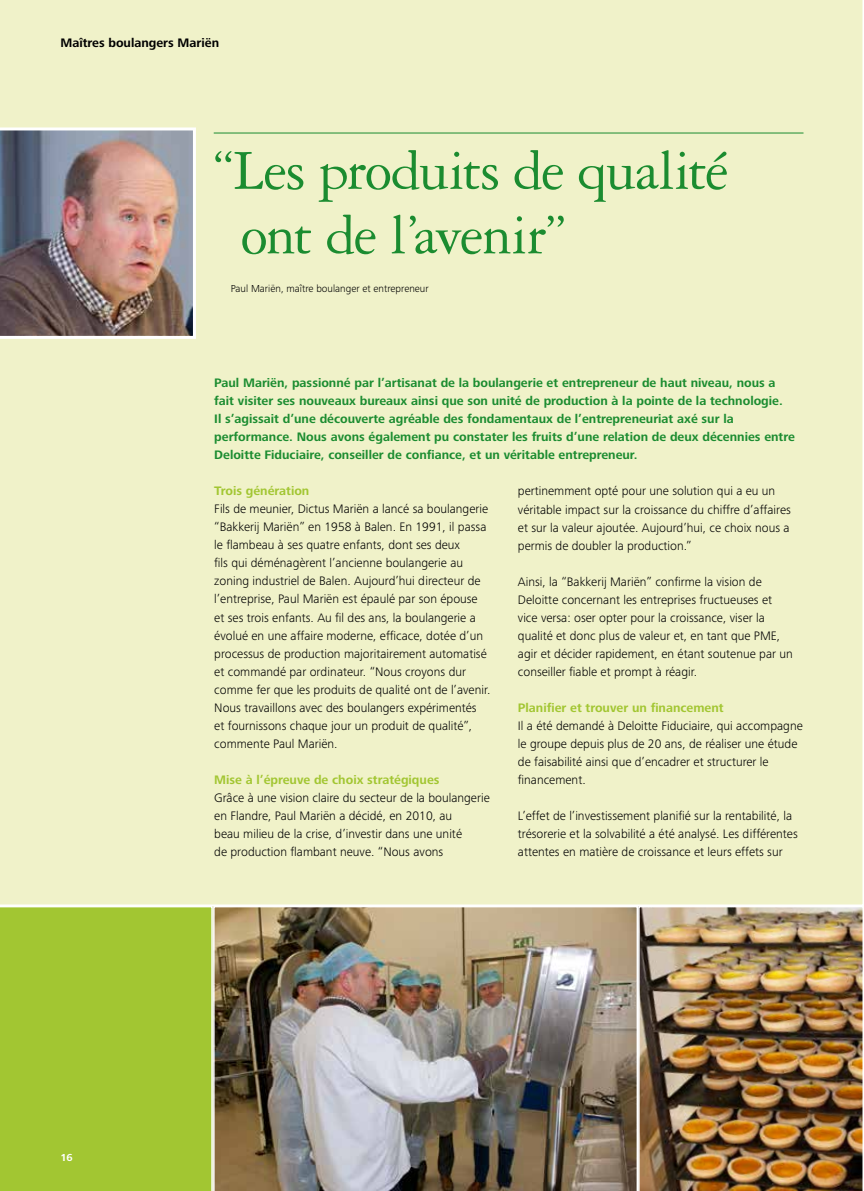
<style>
.page{position:relative;width:864px;height:1191px;background:#fff}
.page>*{position:absolute;margin:0;border:0;box-sizing:border-box;transform-origin:0 0}
.t1{font:60px/64.5px "Garamond 3 LT Std";letter-spacing:-.03em;color:#1b8c30}
.t2{font:300 12.75px/18px "Frutiger Next Pro";color:#000}
.t3{font:700 12.75px/18px "Frutiger Next Pro";color:#1b8c30}
.t4{font:700 12.75px "Frutiger Next Pro";color:#a2c632}
.t5{font:700 12.75px "Frutiger Next Pro";color:#000}
.t6{font:300 10.5px "Frutiger Next Pro";color:#000}
.t7{font:700 10.5px "Frutiger Next Pro";color:#fff}
</style>
<div class="page">
<div style="left:0;top:906px;width:213px;height:285px;background:#a2c632"></div>
<div style="left:0;top:0;width:863px;height:905px;background:#f0f2c9"></div>
<hr style="left:214px;top:133px;width:589px;height:1px;background:#1b8c30">
<img style="left:0;top:127px;width:196px;height:212px">
<img style="left:638px;top:906px;width:225px;height:285px">
<img style="left:213px;top:906px;width:424px;height:285px">
<svg style="left:707px;top:157px;width:24px;height:15px"></svg>
<p class="t5" style="left:60px;top:36px;width:160px">Maîtres boulangers Mariën</p>
<h1 class="t1" style="left:241px;top:139px;width:489px;text-indent:-29px">“Les produits de qualité ont de l’avenir”</h1>
<p class="t6" style="left:231px;top:283px;width:199px">Paul Mariën, maître boulanger et entrepreneur</p>
<p class="t7" style="left:60px;top:1151px;width:14px">16</p>
<p class="t3" style="left:214px;top:374px;width:582px">Paul Mariën, passionné par l’artisanat de la boulangerie et entrepreneur de haut niveau, nous a fait visiter ses nouveaux bureaux ainsi que son unité de production à la pointe de la technologie.<br>Il s’agissait d’une découverte agréable des fondamentaux de l’entrepreneuriat axé sur la performance. Nous avons également pu constater les fruits d’une relation de deux décennies entre Deloitte Fiduciaire, conseiller de confiance, et un véritable entrepreneur.</p>
<p class="t4" style="left:214px;top:484px;width:97px">Trois génération</p>
<p class="t2" style="left:214px;top:500px;width:277px">Fils de meunier, Dictus Mariën a lancé sa boulangerie “Bakkerij Mariën” en 1958 à Balen. En 1991, il passa le flambeau à ses quatre enfants, dont ses deux<br>fils qui déménagèrent l’ancienne boulangerie au zoning industriel de Balen. Aujourd’hui directeur de l’entreprise, Paul Mariën est épaulé par son épouse et ses trois enfants. Au fil des ans, la boulangerie a évolué en une affaire moderne, efficace, dotée d’un processus de production majoritairement automatisé et commandé par ordinateur. “Nous croyons dur comme fer que les produits de qualité ont de l’avenir.<br>Nous travaillons avec des boulangers expérimentés<br>et fournissons chaque jour un produit de qualité”, commente Paul Mariën.</p>
<p class="t4" style="left:214px;top:772px;width:226px">Mise à l’épreuve de choix stratégiques</p>
<p class="t2" style="left:214px;top:788px;width:277px">Grâce à une vision claire du secteur de la boulangerie en Flandre, Paul Mariën a décidé, en 2010, au<br>beau milieu de la crise, d’investir dans une unité<br>de production flambant neuve. “Nous avons</p>
<p class="t2" style="left:517px;top:482px;width:274px">pertinemment opté pour une solution qui a eu un véritable impact sur la croissance du chiffre d’affaires et sur la valeur ajoutée. Aujourd’hui, ce choix nous a permis de doubler la production.”</p>
<p class="t2" style="left:517px;top:572px;width:276px">Ainsi, la “Bakkerij Mariën” confirme la vision de Deloitte concernant les entreprises fructueuses et vice versa: oser opter pour la croissance, viser la qualité et donc plus de valeur et, en tant que PME, agir et décider rapidement, en étant soutenue par un conseiller fiable et prompt à réagir.</p>
<p class="t4" style="left:517px;top:700px;width:207px">Planifier et trouver un financement</p>
<p class="t2" style="left:517px;top:716px;width:286px">Il a été demandé à Deloitte Fiduciaire, qui accompagne le groupe depuis plus de 20 ans, de réaliser une étude de faisabilité ainsi que d’encadrer et structurer le financement.</p>
<p class="t2" style="left:517px;top:806px;width:281px">L’effet de l’investissement planifié sur la rentabilité, la trésorerie et la solvabilité a été analysé. Les différentes attentes en matière de croissance et leurs effets sur</p>
</div>
